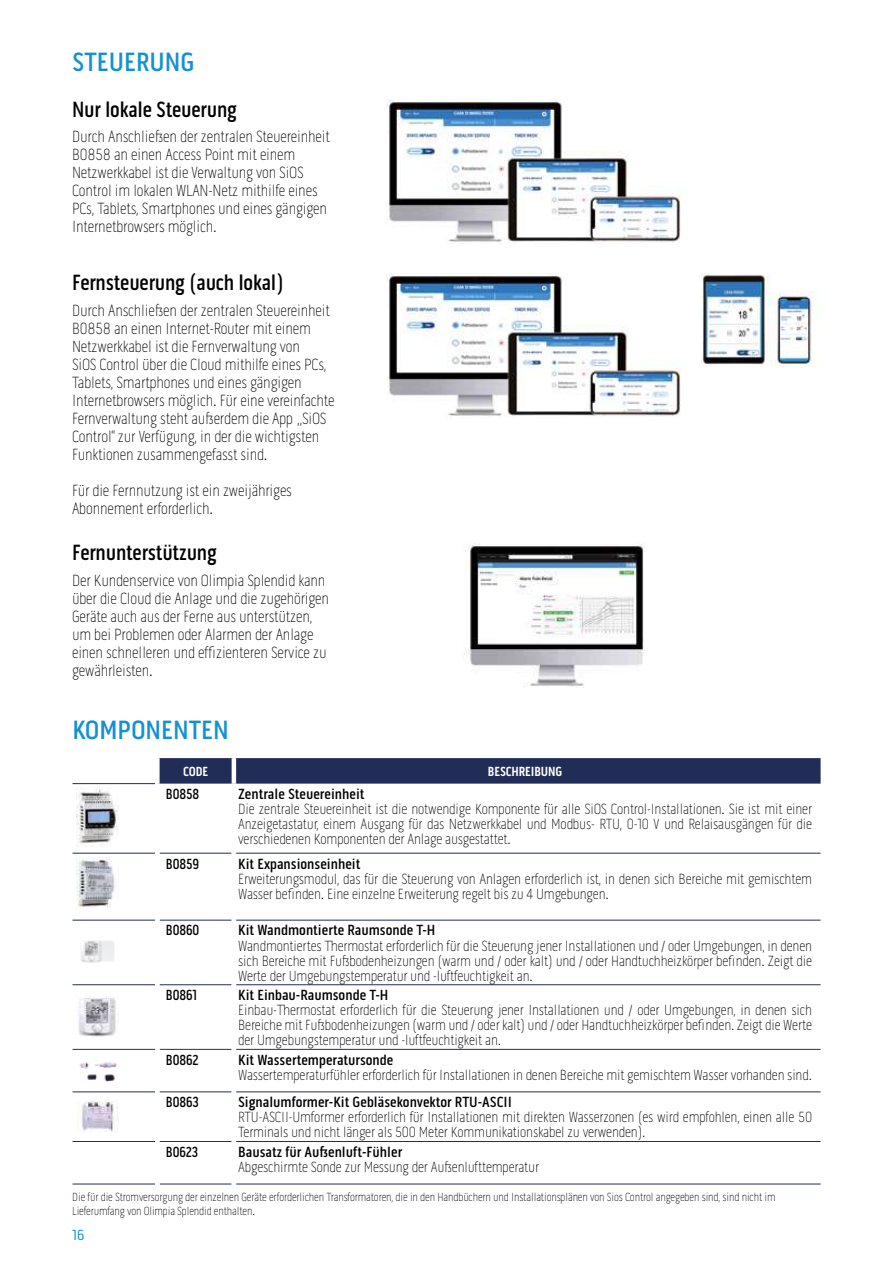
<style>
.page{position:relative;width:893px;height:1263px;background:#fff}
.page>*{position:absolute;margin:0;border:0;box-sizing:border-box;transform-origin:0 0}
.t1{font:500 27px "Pill Gothic 300 mg";color:#1391d1}
.t2{font:500 22.5px "Pill Gothic 300 mg";letter-spacing:-.01em;color:#000;scale:.95 1}
.t3{font:100 16.5px/18px "Pill Gothic 300 mg";letter-spacing:-.01em;color:#000;scale:.95 1}
.t4{font:100 15px/15px "Pill Gothic 300 mg";letter-spacing:-.01em;color:#000;text-align:justify;scale:.96 1}
.t5{font:500 15px "Pill Gothic 300 mg";color:#000}
.t6{font:500 15px "Pill Gothic 300 mg";color:#000;scale:.9 1}
.t7{font:15px "Pill Gothic 300 mg";color:#1391d1}
.t8{font:700 13.5px "Pill Gothic 300 mg";letter-spacing:-.01em;color:#fff;scale:.95 1}
.t9{font:100 12px/14.4px "Pill Gothic 300 mg";letter-spacing:-.01em;color:#000;scale:.94 1}
</style>
<div class="page">
<img style="left:387px;top:100px;width:294px;height:144px">
<img style="left:387px;top:273px;width:294px;height:144px">
<img style="left:701px;top:273px;width:119px;height:93px">
<img style="left:463px;top:543px;width:182px;height:144px">
<svg style="left:160px;top:758px;width:661px;height:26px;background:#25315a"></svg>
<hr style="left:73px;top:783px;width:82px;height:1px;background:#212d57">
<hr style="left:73px;top:853px;width:82px;height:1px;background:#212d57">
<hr style="left:73px;top:920px;width:82px;height:1px;background:#212d57">
<hr style="left:73px;top:984px;width:82px;height:1px;background:#212d57">
<hr style="left:73px;top:1049px;width:82px;height:1px;background:#212d57">
<hr style="left:73px;top:1091px;width:82px;height:1px;background:#212d57">
<hr style="left:73px;top:1141px;width:82px;height:1px;background:#212d57">
<hr style="left:73px;top:1184px;width:82px;height:1px;background:#212d57">
<hr style="left:232px;top:758px;width:4px;height:26px;background:#fff">
<hr style="left:160px;top:1184px;width:72px;height:1px;background:#212d57">
<hr style="left:236px;top:1184px;width:585px;height:1px;background:#212d57">
<hr style="left:160px;top:853px;width:72px;height:1px;background:#212d57">
<hr style="left:236px;top:853px;width:585px;height:1px;background:#212d57">
<hr style="left:160px;top:920px;width:72px;height:1px;background:#212d57">
<hr style="left:236px;top:920px;width:585px;height:1px;background:#212d57">
<hr style="left:160px;top:984px;width:72px;height:1px;background:#212d57">
<hr style="left:236px;top:984px;width:585px;height:1px;background:#212d57">
<hr style="left:160px;top:1049px;width:72px;height:1px;background:#212d57">
<hr style="left:236px;top:1049px;width:585px;height:1px;background:#212d57">
<hr style="left:160px;top:1091px;width:72px;height:1px;background:#212d57">
<hr style="left:236px;top:1091px;width:585px;height:1px;background:#212d57">
<hr style="left:160px;top:1141px;width:72px;height:1px;background:#212d57">
<hr style="left:236px;top:1141px;width:585px;height:1px;background:#212d57">
<img style="left:77px;top:788px;width:42px;height:59px">
<img style="left:77px;top:857px;width:38px;height:52px">
<img style="left:81px;top:940px;width:33px;height:23px">
<img style="left:78px;top:996px;width:41px;height:41px">
<img style="left:78px;top:1061px;width:39px;height:21px">
<img style="left:82px;top:1101px;width:37px;height:31px">
<h1 class="t1" style="left:72px;top:46px;width:124px">STEUERUNG</h1>
<h2 class="t2" style="left:72px;top:96px;width:175px">Nur lokale Steuerung</h2>
<p class="t3" style="left:72px;top:128px;width:273px">Durch Anschließen der zentralen Steuereinheit B0858 an einen Access Point mit einem Netzwerkkabel ist die Verwaltung von SiOS Control im lokalen WLAN-Netz mithilfe eines PCs, Tablets, Smartphones und eines gängigen Internetbrowsers möglich.</p>
<h2 class="t2" style="left:72px;top:269px;width:225px">Fernsteuerung (auch lokal)</h2>
<p class="t3" style="left:72px;top:301px;width:278px">Durch Anschließen der zentralen Steuereinheit B0858 an einen Internet-Router mit einem Netzwerkkabel ist die Fernverwaltung von<br>SiOS Control über die Cloud mithilfe eines PCs, Tablets, Smartphones und eines gängigen Internetbrowsers möglich. Für eine vereinfachte Fernverwaltung steht außerdem die App „SiOS Control“ zur Verfügung, in der die wichtigsten Funktionen zusammengefasst sind.</p>
<p class="t3" style="left:72px;top:481px;width:233px">Für die Fernnutzung ist ein zweijähriges<br>Abonnement erforderlich.</p>
<h2 class="t2" style="left:72px;top:539px;width:154px">Fernunterstützung</h2>
<p class="t3" style="left:72px;top:571px;width:272px">Der Kundenservice von Olimpia Splendid kann über die Cloud die Anlage und die zugehörigen Geräte auch aus der Ferne aus unterstützen, um bei Problemen oder Alarmen der Anlage einen schnelleren und effizienteren Service zu gewährleisten.</p>
<h1 class="t1" style="left:73px;top:714px;width:158px">KOMPONENTEN</h1>
<p class="t8" style="left:183px;top:763px;width:28px">CODE</p>
<p class="t8" style="left:488px;top:763px;width:80px">BESCHREIBUNG</p>
<p class="t6" style="left:166px;top:785px;width:39px">B0858</p>
<p class="t5" style="left:238px;top:785px;width:128px">Zentrale Steuereinheit</p>
<p class="t4" style="left:238px;top:801px;width:599px">Die zentrale Steuereinheit ist die notwendige Komponente für alle SiOS Control-Installationen. Sie ist mit einer Anzeigetastatur, einem Ausgang für das Netzwerkkabel und Modbus- RTU, 0-10 V und Relaisausgängen für die verschiedenen Komponenten der Anlage ausgestattet.</p>
<p class="t6" style="left:166px;top:855px;width:38px">B0859</p>
<p class="t5" style="left:238px;top:855px;width:124px">Kit Expansionseinheit</p>
<p class="t4" style="left:238px;top:871px;width:599px">Erweiterungsmodul, das für die Steuerung von Anlagen erforderlich ist, in denen sich Bereiche mit gemischtem<br>Wasser befinden. Eine einzelne Erweiterung regelt bis zu 4 Umgebungen.</p>
<p class="t6" style="left:166px;top:922px;width:39px">B0860</p>
<p class="t5" style="left:238px;top:922px;width:199px">Kit Wandmontierte Raumsonde T-H</p>
<p class="t4" style="left:238px;top:938px;width:599px">Wandmontiertes Thermostat erforderlich für die Steuerung jener Installationen und / oder Umgebungen, in denen sich Bereiche mit Fußbodenheizungen (warm und / oder kalt) und / oder Handtuchheizkörper befinden. Zeigt die Werte der Umgebungstemperatur und -luftfeuchtigkeit an.</p>
<p class="t6" style="left:166px;top:986px;width:36px">B0861</p>
<p class="t5" style="left:238px;top:986px;width:152px">Kit Einbau-Raumsonde T-H</p>
<p class="t4" style="left:238px;top:1002px;width:599px">Einbau-Thermostat erforderlich für die Steuerung jener Installationen und / oder Umgebungen, in denen sich Bereiche mit Fußbodenheizungen (warm und / oder kalt) und / oder Handtuchheizkörper befinden. Zeigt die Werte der Umgebungstemperatur und -luftfeuchtigkeit an.</p>
<p class="t6" style="left:166px;top:1051px;width:38px">B0862</p>
<p class="t5" style="left:238px;top:1051px;width:157px">Kit Wassertemperatursonde</p>
<p class="t4" style="left:238px;top:1067px;width:599px">Wassertemperaturfühler erforderlich für Installationen in denen Bereiche mit gemischtem Wasser vorhanden sind.</p>
<p class="t6" style="left:166px;top:1093px;width:38px">B0863</p>
<p class="t5" style="left:238px;top:1093px;width:275px">Signalumformer-Kit Gebläsekonvektor RTU-ASCII</p>
<p class="t4" style="left:238px;top:1110px;width:599px">RTU-ASCII-Umformer erforderlich für Installationen mit direkten Wasserzonen (es wird empfohlen, einen alle 50<br>Terminals und nicht länger als 500 Meter Kommunikationskabel zu verwenden).</p>
<p class="t6" style="left:166px;top:1143px;width:37px">B0623</p>
<p class="t5" style="left:238px;top:1143px;width:166px">Bausatz für Außenluft-Fühler</p>
<p class="t4" style="left:238px;top:1159px;width:315px">Abgeschirmte Sonde zur Messung der Außenlufttemperatur</p>
<p class="t9" style="left:72px;top:1189px;width:750px">Die für die Stromversorgung der einzelnen Geräte erforderlichen Transformatoren, die in den Handbüchern und Installationsplänen von Sios Control angegeben sind, sind nicht im<br>Lieferumfang von Olimpia Splendid enthalten.</p>
<p class="t7" style="left:72px;top:1226px;width:14px">16</p>
</div>
